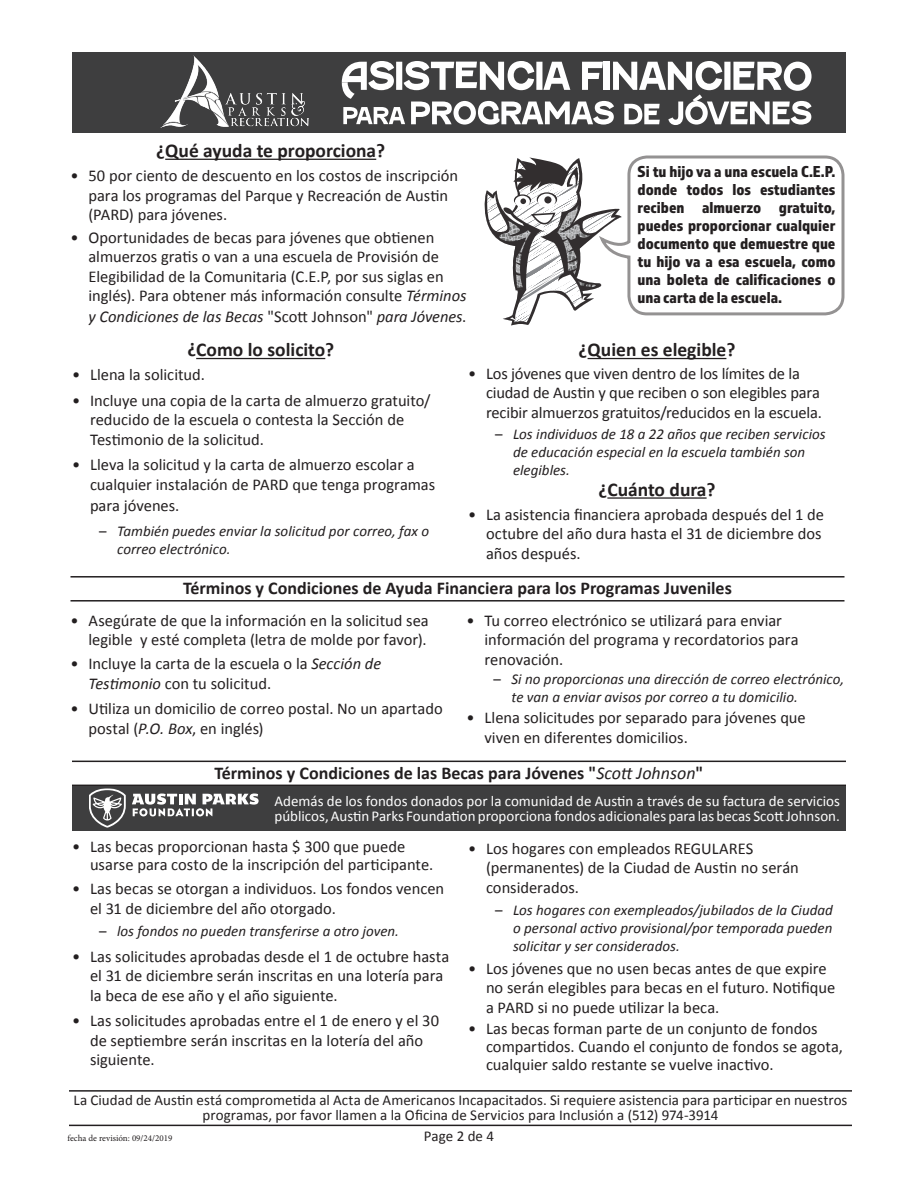
<style>
.page{position:relative;width:918px;height:1188px;background:#fff}
.page>*{position:absolute;margin:0;border:0;box-sizing:border-box;transform-origin:0 0}
.Header_1{font:700 19.5px "Calibri";color:#231f20}
.t1{font:700 18px "Calibri";color:#231f20}
.t2{font:16.5px/19.5px "Calibri";color:#231f20}
.Topic_paragraph{font:16.5px/18px "Almaq Refined";color:#231f20;text-align:justify}
.t3{font:italic 16.5px "Calibri";color:#231f20}
.t4{font:italic 15px/18px "Calibri";color:#231f20}
.t5{font:15px/15px "Calibri";letter-spacing:.005em;color:#231f20;text-align:center}
.t6{font:15px/15px "Calibri";color:#fff}
.t7{font:9px "Minion Pro";color:#231f20}
.s1{font-style:italic}
.s2{font-style:normal}
.s3{font-weight:400;font-style:italic}
</style>
<div class="page">
<hr style="left:72px;top:761px;width:774px;height:1px;background:#231f20">
<hr style="left:72px;top:785px;width:774px;height:1px;background:#231f20">
<hr style="left:69px;top:1090px;width:783px;height:2px;background:#231f20">
<hr style="left:69px;top:1125px;width:783px;height:1px;background:#231f20">
<div style="left:72px;top:786px;width:774px;height:45px;background:#3e3e3f"></div>
<svg style="left:132px;top:794px;width:127px;height:22px"></svg>
<svg style="left:89px;top:788px;width:37px;height:40px"></svg>
<div style="left:72px;top:52px;width:774px;height:81px;background:#3e3e3f"></div>
<hr style="left:165px;top:159px;width:211px;height:1px;background:#231f20">
<hr style="left:70px;top:576px;width:774px;height:2px;background:#231f20">
<hr style="left:70px;top:600px;width:774px;height:2px;background:#231f20">
<svg style="left:342px;top:61px;width:470px;height:64px"></svg>
<svg style="left:484px;top:155px;width:361px;height:170px"></svg>
<hr style="left:196px;top:358px;width:129px;height:1px;background:#231f20">
<hr style="left:588px;top:358px;width:138px;height:1px;background:#231f20">
<hr style="left:607px;top:497px;width:100px;height:2px;background:#231f20">
<img style="left:162px;top:55px;width:146px;height:72px">
<p class="Header_1" style="left:156px;top:138px;width:231px">¿Qué ayuda te proporciona?</p>
<p class="t2" style="left:88px;top:166px;width:371px;text-indent:-18px">• 50 por ciento de descuento en los costos de inscripción para los programas del Parque y Recreación de Austin (PARD) para jóvenes.</p>
<p class="t2" style="left:88px;top:227px;width:380px;text-indent:-18px">• Oportunidades de becas para jóvenes que obtienen almuerzos gratis o van a una escuela de Provisión de Elegibilidad de la Comunitaria (C.E.P, por sus siglas en inglés). Para obtener más información consulte <span class="s1">Términos</span></p>
<p class="t3" style="left:88px;top:305px;width:379px">y Condiciones de las Becas <span class="s2">"Scott Johnson"</span> para Jóvenes<span class="s2">.</span></p>
<p class="Topic_paragraph" style="left:638px;top:161px;width:200px">Si tu hijo va a una escuela C.E.P. donde todos los estudiantes reciben almuerzo gratuito, puedes proporcionar cualquier documento que demuestre que tu hijo va a esa escuela, como una boleta de calificaciones o una carta de la escuela.</p>
<p class="Header_1" style="left:188px;top:337px;width:148px">¿Como lo solicito?</p>
<p class="t2" style="left:72px;top:365px;width:135px">• Llena la solicitud.</p>
<p class="t2" style="left:90px;top:391px;width:342px;text-indent:-18px">• Incluye una copia de la carta de almuerzo gratuito/ reducido de la escuela o contesta la Sección de<br>Testimonio de la solicitud.</p>
<p class="t2" style="left:90px;top:455px;width:347px;text-indent:-18px">• Lleva la solicitud y la carta de almuerzo escolar a cualquier instalación de PARD que tenga programas</p>
<p class="t2" style="left:90px;top:496px;width:91px">para jóvenes.</p>
<p class="t4" style="left:117px;top:522px;width:314px;text-indent:-18px"><span class="s2">–</span> También puedes enviar la solicitud por correo, fax o correo electrónico.</p>
<p class="Header_1" style="left:579px;top:337px;width:158px">¿Quien es elegible?</p>
<p class="t2" style="left:486px;top:364px;width:337px;text-indent:-18px">• Los jóvenes que viven dentro de los límites de la ciudad de Austin y que reciben o son elegibles para recibir almuerzos gratuitos/reducidos en la escuela.</p>
<p class="t4" style="left:513px;top:424px;width:314px;text-indent:-18px"><span class="s2">–</span> Los individuos de 18 a 22 años que reciben servicios de educación especial en la escuela también son elegibles.</p>
<p class="Header_1" style="left:598px;top:477px;width:119px">¿Cuánto dura?</p>
<p class="t2" style="left:486px;top:505px;width:340px;text-indent:-18px">• La asistencia financiera aprobada después del 1 de octubre del año dura hasta el 31 de diciembre dos años después.</p>
<p class="t1" style="left:183px;top:577px;width:550px">Términos y Condiciones de Ayuda Financiera para los Programas Juveniles</p>
<p class="t2" style="left:70px;top:610px;width:360px;text-align:right">• Asegúrate de que la información en la solicitud sea legible y esté completa (letra de molde por favor).</p>
<p class="t2" style="left:88px;top:654px;width:294px;text-indent:-18px">• Incluye la carta de la escuela o la <span class="s1">Sección de<br>Testimonio</span> con tu solicitud.</p>
<p class="t2" style="left:88px;top:699px;width:356px;text-indent:-18px">• Utiliza un domicilio de correo postal. No un apartado postal (<span class="s1">P.O. Box</span>, en inglés)</p>
<p class="t2" style="left:484px;top:610px;width:316px;text-indent:-18px">• Tu correo electrónico se utilizará para enviar información del programa y recordatorios para renovación.</p>
<p class="t4" style="left:512px;top:670px;width:334px;text-indent:-18px"><span class="s2">–</span> Si no proporcionas una dirección de correo electrónico, te van a enviar avisos por correo a tu domicilio.</p>
<p class="t2" style="left:484px;top:708px;width:323px;text-indent:-18px">• Llena solicitudes por separado para jóvenes que viven en diferentes domicilios.</p>
<p class="t1" style="left:214px;top:761px;width:491px">Términos y Condiciones de las Becas para Jóvenes "<span class="s3">Scott Johnson</span>"</p>
<p class="t6" style="left:274px;top:793px;width:567px">Además de los fondos donados por la comunidad de Austin a través de su factura de servicios públicos, Austin Parks Foundation proporciona fondos adicionales para las becas Scott Johnson.</p>
<p class="t2" style="left:90px;top:838px;width:345px;line-height:18px;text-indent:-18px">• Las becas proporcionan hasta $ 300 que puede usarse para costo de la inscripción del participante.</p>
<p class="t2" style="left:90px;top:879px;width:356px;text-indent:-18px">• Las becas se otorgan a individuos. Los fondos vencen el 31 de diciembre del año otorgado.</p>
<p class="t4" style="left:99px;top:922px;width:302px"><span class="s2">–</span> los fondos no pueden transferirse a otro joven.</p>
<p class="t2" style="left:90px;top:946px;width:361px;text-indent:-18px">• Las solicitudes aprobadas desde el 1 de octubre hasta el 31 de diciembre serán inscritas en una lotería para la beca de ese año y el año siguiente.</p>
<p class="t2" style="left:90px;top:1011px;width:351px;text-indent:-18px">• Las solicitudes aprobadas entre el 1 de enero y el 30 de septiembre serán inscritas en la lotería del año siguiente.</p>
<p class="t2" style="left:486px;top:838px;width:314px;text-indent:-18px">• Los hogares con empleados REGULARES (permanentes) de la Ciudad de Austin no serán considerados.</p>
<p class="t4" style="left:513px;top:901px;width:322px;text-align:justify;text-indent:-18px"><span class="s2">–</span> Los hogares con exempleados/jubilados de la Ciudad o personal activo provisional/por temporada pueden solicitar y ser considerados.</p>
<p class="t2" style="left:486px;top:958px;width:351px;text-indent:-18px">• Los jóvenes que no usen becas antes de que expire no serán elegibles para becas en el futuro. Notifique a PARD si no puede utilizar la beca.</p>
<p class="t2" style="left:486px;top:1019px;width:358px;line-height:18px;text-indent:-18px">• Las becas forman parte de un conjunto de fondos compartidos. Cuando el conjunto de fondos se agota, cualquier saldo restante se vuelve inactivo.</p>
<p class="t5" style="left:74px;top:1093px;width:776px">La Ciudad de Austin está comprometida al Acta de Americanos Incapacitados. Si requiere asistencia para participar en nuestros programas, por favor llamen a la Oficina de Servicios para Inclusión a (512) 974-3914</p>
<p class="t7" style="left:68px;top:1132px;width:107px">fecha de revisión: 09/24/2019</p>
<p class="t5" style="left:424px;top:1129px;width:72px">Page 2 de 4</p>
</div>
